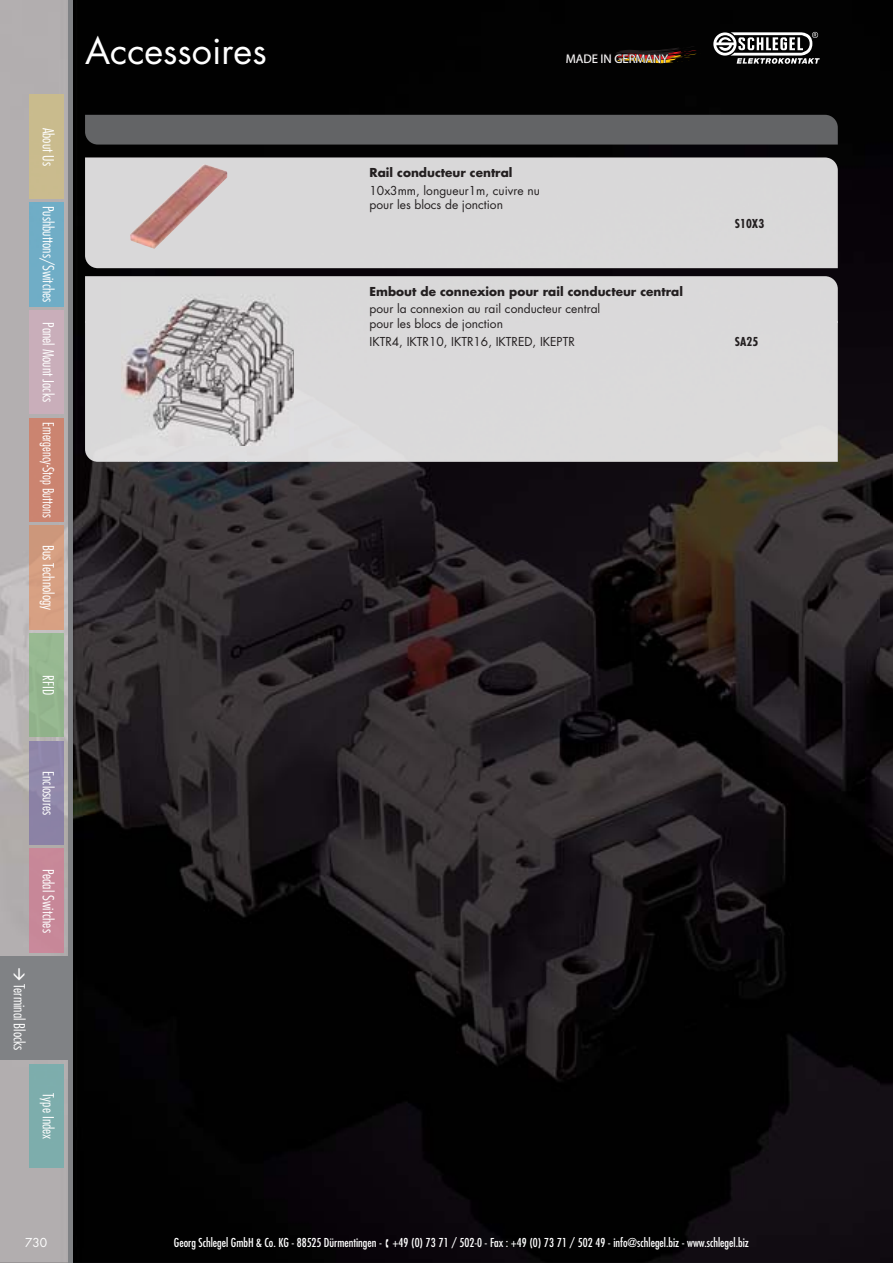
<style>
.page{position:relative;width:893px;height:1263px;background:#fff}
.page>*{position:absolute;margin:0;border:0;box-sizing:border-box;transform-origin:0 0}
.t1{font:36px "Futura Std";color:#fff}
.t2{font:300 condensed 15px "Futura Std";color:#fff}
.t3{font:300 condensed 15px "Futura Std";color:#fff;scale:.92 1}
.t4{font:12.6px "Myriad Pro";color:#fff}
.t5{font:12px/14.4px "Futura Std";color:#231f20}
.t6{font:condensed 12px "Futura Std";color:#fff}
.t7{font:700 12px "Futura Std";color:#231f20}
.t8{font:700 condensed 12px "Futura Std";color:#231f20}
.t9{font:12px "Futura Std";color:#fff}
</style>
<div class="page">
<img style="left:0;top:0;width:880px;height:1263px">
<svg style="left:566px;top:46px;width:135px;height:21px"></svg>
<svg style="left:713px;top:32px;width:107px;height:32px"></svg>
<div style="left:30px;top:202px;width:34px;height:104px;background:#70adc6"></div>
<div style="left:0;top:957px;width:68px;height:103px;background:#808285"></div>
<div style="left:30px;top:741px;width:34px;height:104px;background:#8e85a8"></div>
<div style="left:30px;top:1064px;width:34px;height:104px;background:#7dadac"></div>
<img style="left:30px;top:526px;width:34px;height:103px">
<div style="left:30px;top:310px;width:34px;height:104px;background:#c9aeba"></div>
<div style="left:30px;top:849px;width:34px;height:103px;background:#c78798"></div>
<div style="left:30px;top:418px;width:34px;height:104px;background:#cb8470"></div>
<hr style="left:68px;top:0;width:4px;height:1263px;background:#808285">
<div style="left:30px;top:95px;width:34px;height:103px;background:#c9bb8d"></div>
<div style="left:30px;top:634px;width:34px;height:103px;background:#96b890"></div>
<img style="left:880px;top:0;width:13px;height:1263px">
<div style="left:85px;top:115px;width:753px;height:30px;background:#636466"></div>
<div style="left:85px;top:158px;width:753px;height:110px;background:#d9d8d9"></div>
<img style="left:130px;top:164px;width:98px;height:85px">
<div style="left:85px;top:276px;width:753px;height:46px;background:#dad9da"></div>
<div style="left:85px;top:322px;width:53px;height:140px;background:#d9d8d9"></div>
<div style="left:246px;top:322px;width:592px;height:140px;background:#dad9da"></div>
<div style="left:138px;top:445px;width:108px;height:17px;background:#dedddf"></div>
<img style="left:121px;top:283px;width:172px;height:162px">
<p class="t2" style="left:55px;top:128px;width:40px;rotate:90deg">About Us</p>
<p class="t2" style="left:55px;top:206px;width:98px;rotate:90deg">Pushbuttons/Switches</p>
<p class="t2" style="left:55px;top:322px;width:81px;rotate:90deg">Panel Mount Jacks</p>
<p class="t3" style="left:55px;top:422px;width:105px;rotate:90deg">Emergency-Stop Buttons</p>
<p class="t2" style="left:55px;top:545px;width:67px;rotate:90deg">Bus Technology</p>
<p class="t2" style="left:55px;top:675px;width:21px;rotate:90deg">RFID</p>
<h1 class="t1" style="left:85px;top:34px;width:183px">Accessoires</h1>
<p class="t2" style="left:55px;top:771px;width:46px;rotate:90deg">Enclosures</p>
<p class="t2" style="left:55px;top:869px;width:66px;rotate:90deg">Pedal Switches</p>
<p class="t2" style="left:26px;top:984px;width:68px;rotate:90deg">Terminal Blocks</p>
<p class="t2" style="left:55px;top:1093px;width:47px;rotate:90deg">Type Index</p>
<p class="t4" style="left:566px;top:54px;width:104px">MADE IN GERMANY</p>
<p class="t7" style="left:369px;top:167px;width:144px">Rail conducteur central</p>
<p class="t5" style="left:369px;top:184px;width:172px">10x3mm, longueur1m, cuivre nu pour les blocs de jonction</p>
<p class="t8" style="left:735px;top:218px;width:31px">S10X3</p>
<p class="t7" style="left:369px;top:286px;width:315px">Embout de connexion pour rail conducteur central</p>
<p class="t5" style="left:369px;top:303px;width:232px">pour la connexion au rail conducteur central pour les blocs de jonction</p>
<p class="t5" style="left:369px;top:336px;width:207px">IKTR4, IKTR10, IKTR16, IKTRED, IKEPTR</p>
<p class="t8" style="left:735px;top:336px;width:25px">SA25</p>
<p class="t9" style="left:25px;top:1237px;width:24px">730</p>
<p class="t6" style="left:174px;top:1237px;width:576px">Georg Schlegel GmbH &amp; Co. KG - 88525 Dürmentingen - ▪ +49 (0) 73 71 / 502-0 - Fax : +49 (0) 73 71 / 502 49 - info@schlegel.biz - www.schlegel.biz</p>
</div>
